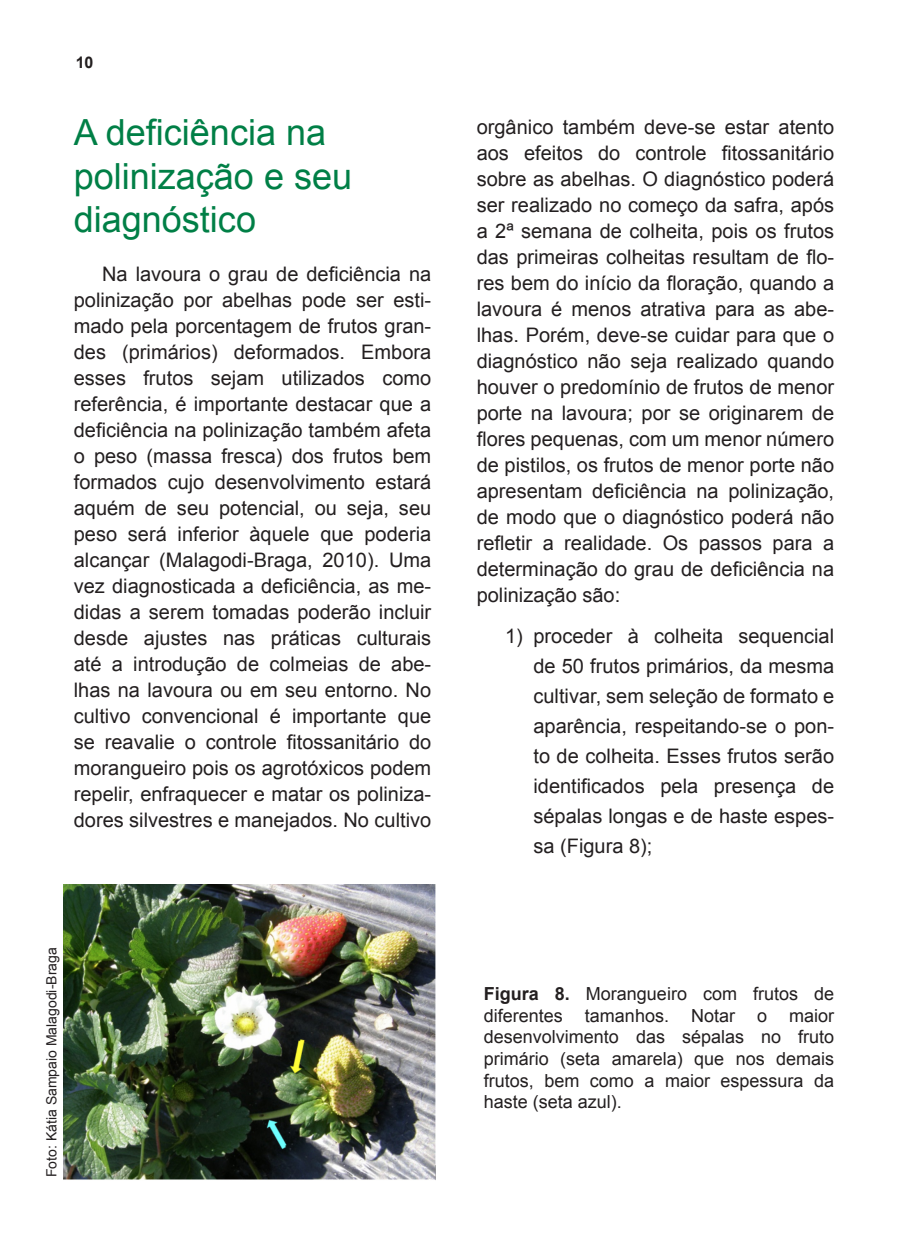
<style>
.page{position:relative;width:908px;height:1248px;background:#fff}
.page>*{position:absolute;margin:0;border:0;box-sizing:border-box;transform-origin:0 0}
.TITULO_1{font:36px/43.2px "Arial";color:#007f46}
.MIOLO{font:20px/26px "Arial";color:#231f20;text-align:justify}
.FIGURA_LEGENDA{font:18px/21.6px "Arial";color:#231f20;text-align:justify}
.t1{font:700 16px "Arial";color:#231f20}
.CREDITO_FOTO{font:14px "Arial";color:#231f20}
.s1{font-weight:700}
</style>
<div class="page">
<img style="left:63px;top:884px;width:372px;height:296px">
<p class="t1" style="left:76px;top:52px;width:19px">10</p>
<p class="TITULO_1" style="left:74px;top:111px;width:280px">A deficiência na polinização e seu diagnóstico</p>
<p class="MIOLO" style="left:74px;top:261px;width:359px;text-indent:28px">Na lavoura o grau de deficiência na polinização por abelhas pode ser esti&shy;mado pela porcentagem de frutos gran&shy;des (primários) deformados. Embora esses frutos sejam utilizados como referência, é importante destacar que a deficiência na polinização também afeta o peso (massa fresca) dos frutos bem formados cujo desenvolvimento estará aquém de seu potencial, ou seja, seu peso será inferior àquele que poderia alcançar (Malagodi-Braga, 2010). Uma vez diagnosticada a deficiência, as me&shy;didas a serem tomadas poderão incluir desde ajustes nas práticas culturais até a introdução de colmeias de abe&shy;lhas na lavoura ou em seu entorno. No cultivo convencional é importante que se reavalie o controle fitossanitário do morangueiro pois os agrotóxicos podem repelir, enfraquecer e matar os poliniza&shy;dores silvestres e manejados. No cultivo</p>
<p class="CREDITO_FOTO" style="left:42px;top:1176px;width:231px;rotate:-90deg">Foto: Kátia Sampaio Malagodi-Braga</p>
<p class="MIOLO" style="left:476px;top:114px;width:359px">orgânico também deve-se estar atento aos efeitos do controle fitossanitário sobre as abelhas. O diagnóstico poderá ser realizado no começo da safra, após a 2ª semana de colheita, pois os frutos das primeiras colheitas resultam de flo&shy;res bem do início da floração, quando a lavoura é menos atrativa para as abe&shy;lhas. Porém, deve-se cuidar para que o diagnóstico não seja realizado quando houver o predomínio de frutos de menor porte na lavoura; por se originarem de flores pequenas, com um menor número de pistilos, os frutos de menor porte não apresentam deficiência na polinização, de modo que o diagnóstico poderá não refletir a realidade. Os passos para a determinação do grau de deficiência na polinização são:</p>
<p class="MIOLO" style="left:533px;top:621px;width:302px;line-height:30px;text-indent:-28px">1) proceder à colheita sequencial de 50 frutos primários, da mesma cultivar, sem seleção de formato e aparência, respeitando-se o pon&shy;to de colheita. Esses frutos serão identificados pela presença de sépalas longas e de haste espes&shy;sa (Figura 8);</p>
<p class="FIGURA_LEGENDA" style="left:483px;top:983px;width:352px"><span class="s1">Figura 8.</span> Morangueiro com frutos de diferentes tamanhos. Notar o maior desenvolvimento das sépalas no fruto primário (seta amarela) que nos demais frutos, bem como a maior espessura da haste (seta azul).</p>
</div>
